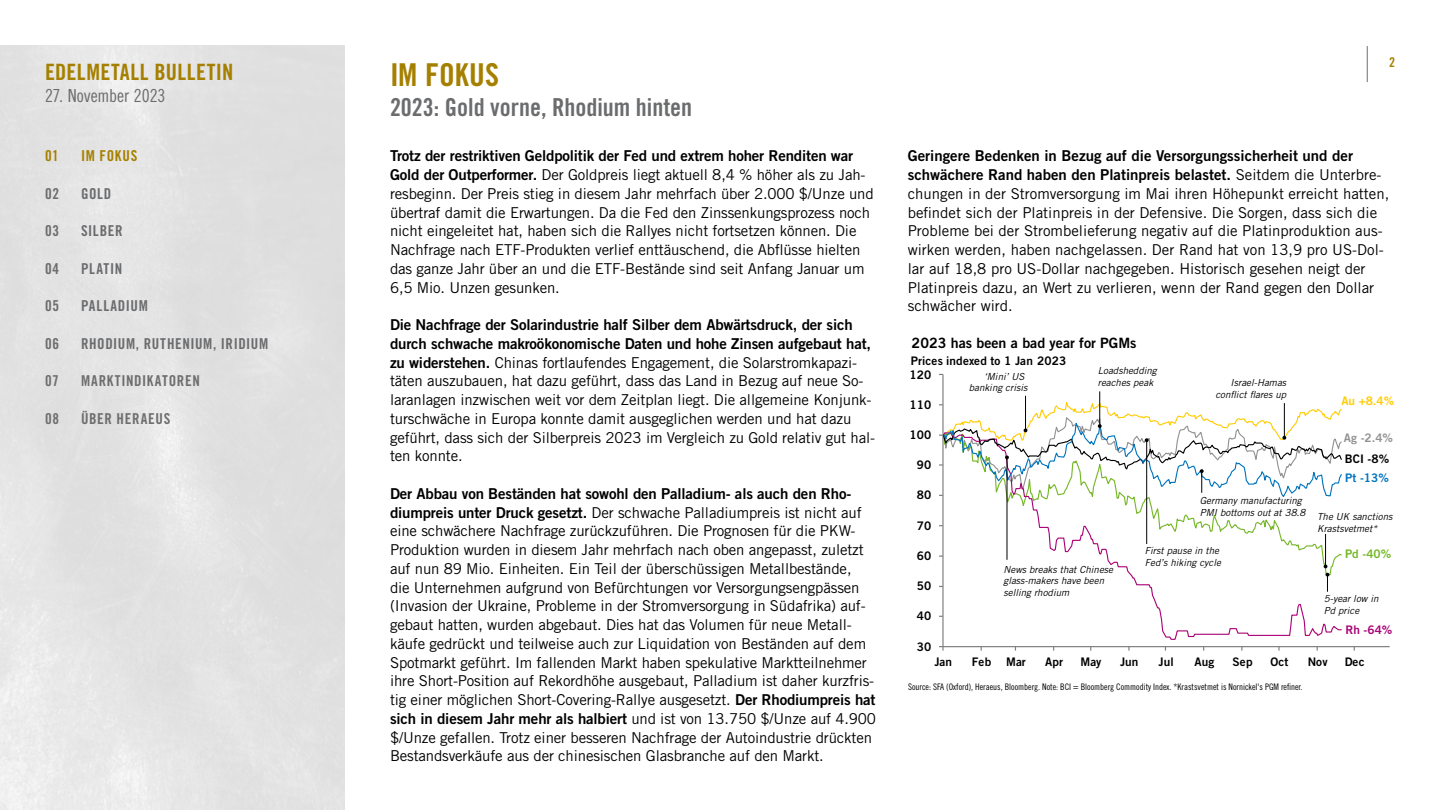
<style>
.page{position:relative;width:1440px;height:810px;background:#fff}
.page>*{position:absolute;margin:0;border:0;box-sizing:border-box;transform-origin:0 0}
.t1{font:31.5px "Trade Gothic LT Pro Bd Cn 20";letter-spacing:-.005em;color:#a58000}
.t2{font:24.75px "Trade Gothic LT Pro Bd Cn 20";color:#6b6c6e}
.t3{font:22.5px "Trade Gothic LT Pro Bd Cn 20";letter-spacing:.02em;color:#a58000}
.t4{font:18px "Trade Gothic LT Pro Cn 18";letter-spacing:-.005em;color:#6b6c6e}
.t5{font:15px/18.8px "Trade Gothic LT Pro";letter-spacing:-.01em;color:#000}
.t6{font:15px/18.8px "Trade Gothic LT Pro Bd 2";letter-spacing:-.01em;color:#000}
.t7{font:15px "Trade Gothic LT Pro Bd Cn 20";letter-spacing:.045em;color:#6b6c6e}
.t8{font:15px "Trade Gothic LT Pro Bd Cn 20";letter-spacing:.05em;color:#6e6e6e}
.t9{font:15px "Trade Gothic LT Pro Bd Cn 20";letter-spacing:.045em;color:#a58000}
.t10{font:14.25px "Trade Gothic LT Std Bd 2";color:#000}
.t11{font:13.5px "Trade Gothic LT Pro Bd Cn 20";color:#a58000}
.t12{font:11.77px "Trade Gothic LT Std Bd 2";letter-spacing:.01em;color:#000}
.t13{font:11.77px "Trade Gothic LT Std Bd 2";color:#fc0}
.t14{font:11.77px "Trade Gothic LT Std Bd 2";color:#919291}
.t15{font:11.77px "Trade Gothic LT Std Bd 2";color:#0074be}
.t16{font:11.77px "Trade Gothic LT Std Bd 2";color:#75b726}
.t17{font:11.77px "Trade Gothic LT Std Bd 2";color:#aa0476}
.t18{font:italic 9.75px/11.7px "Trade Gothic LT Std";color:#000}
.t19{font:9px "Trade Gothic LT Std Cn 18";color:#000}
.s1{font-family:"Trade Gothic LT Pro Bd 2"}
.s2{font-family:"Trade Gothic LT Pro"}
</style>
<div class="page">
<hr style="left:1367px;top:46px;width:1px;height:36px;background:#6e6e6e">
<hr style="left:942px;top:374px;width:2px;height:273px;background:#7d7f7f">
<hr style="left:943px;top:646px;width:447px;height:1px;background:#7d7f7f">
<svg style="left:939px;top:646px;width:5px;height:5px"></svg>
<svg style="left:942px;top:499px;width:400px;height:141px"></svg>
<hr style="left:1099px;top:391px;width:1px;height:36px;background:#000">
<hr style="left:1025px;top:396px;width:1px;height:36px;background:#000">
<hr style="left:1146px;top:442px;width:1px;height:102px;background:#000">
<hr style="left:1325px;top:534px;width:1px;height:33px;background:#000">
<svg style="left:1324px;top:565px;width:5px;height:27px"></svg>
<hr style="left:1007px;top:457px;width:1px;height:103px;background:#000">
<svg style="left:939px;top:398px;width:403px;height:101px"></svg>
<h3 class="t3" style="left:45px;top:58px;width:190px">EDELMETALL BULLETIN</h3>
<p class="t4" style="left:45px;top:85px;width:122px">27. November 2023</p>
<p class="t9" style="left:45px;top:147px;width:15px">01</p>
<p class="t9" style="left:81px;top:147px;width:58px">IM FOKUS</p>
<p class="t7" style="left:45px;top:184px;width:16px">02</p>
<p class="t7" style="left:81px;top:184px;width:32px">GOLD</p>
<p class="t7" style="left:45px;top:222px;width:16px">03</p>
<p class="t7" style="left:81px;top:222px;width:43px">SILBER</p>
<p class="t7" style="left:45px;top:259px;width:16px">04</p>
<p class="t7" style="left:81px;top:259px;width:43px">PLATIN</p>
<p class="t7" style="left:45px;top:297px;width:16px">05</p>
<p class="t7" style="left:81px;top:297px;width:68px">PALLADIUM</p>
<p class="t7" style="left:45px;top:334px;width:16px">06</p>
<p class="t7" style="left:81px;top:334px;width:189px">RHODIUM, RUTHENIUM, IRIDIUM</p>
<p class="t8" style="left:45px;top:372px;width:15px">07</p>
<p class="t8" style="left:81px;top:372px;width:120px">MARKTINDIKATOREN</p>
<p class="t8" style="left:45px;top:409px;width:16px">08</p>
<p class="t8" style="left:81px;top:409px;width:91px">ÜBER HERAEUS</p>
<h1 class="t1" style="left:390px;top:56px;width:111px">IM FOKUS</h1>
<h2 class="t2" style="left:390px;top:92px;width:304px">2023: Gold vorne, Rhodium hinten</h2>
<p class="t6" style="left:390px;top:146px;width:465px">Trotz der restriktiven Geldpolitik der Fed und extrem hoher Renditen war</p>
<p class="t5" style="left:390px;top:165px;width:485px"><span class="s1">Gold der Outperformer.</span> Der Goldpreis liegt aktuell 8,4 % höher als zu Jah&shy;resbeginn. Der Preis stieg in diesem Jahr mehrfach über 2.000 $/Unze und übertraf damit die Erwartungen. Da die Fed den Zinssenkungsprozess noch nicht eingeleitet hat, haben sich die Rallyes nicht fortsetzen können. Die Nachfrage nach ETF-Produkten verlief enttäuschend, die Abflüsse hielten das ganze Jahr über an und die ETF-Bestände sind seit Anfang Januar um 6,5 Mio. Unzen gesunken.</p>
<p class="t6" style="left:390px;top:315px;width:483px">Die Nachfrage der Solarindustrie half Silber dem Abwärtsdruck, der sich durch schwache makroökonomische Daten und hohe Zinsen aufgebaut hat,</p>
<p class="t5" style="left:390px;top:353px;width:487px"><span class="s1">zu widerstehen.</span> Chinas fortlaufendes Engagement, die Solarstromkapazi&shy;täten auszubauen, hat dazu geführt, dass das Land in Bezug auf neue So&shy;laranlagen inzwischen weit vor dem Zeitplan liegt. Die allgemeine Konjunk&shy;turschwäche in Europa konnte damit ausgeglichen werden und hat dazu geführt, dass sich der Silberpreis 2023 im Vergleich zu Gold relativ gut hal&shy;ten konnte.</p>
<p class="t6" style="left:390px;top:484px;width:463px">Der Abbau von Beständen hat sowohl den Palladium- als auch den Rho-</p>
<p class="t5" style="left:390px;top:503px;width:487px"><span class="s1">diumpreis unter Druck gesetzt.</span> Der schwache Palladiumpreis ist nicht auf eine schwächere Nachfrage zurückzuführen. Die Prognosen für die PKW-Produktion wurden in diesem Jahr mehrfach nach oben angepasst, zuletzt auf nun 89 Mio. Einheiten. Ein Teil der überschüssigen Metallbestände,<br>die Unternehmen aufgrund von Befürchtungen vor Versorgungsengpässen (Invasion der Ukraine, Probleme in der Stromversorgung in Südafrika) auf&shy;gebaut hatten, wurden abgebaut. Dies hat das Volumen für neue Metall&shy;käufe gedrückt und teilweise auch zur Liquidation von Beständen auf dem Spotmarkt geführt. Im fallenden Markt haben spekulative Marktteilnehmer ihre Short-Position auf Rekordhöhe ausgebaut, Palladium ist daher kurzfris&shy;tig einer möglichen Short-Covering-Rallye ausgesetzt. <span class="s1">Der Rhodiumpreis hat</span></p>
<p class="t6" style="left:390px;top:709px;width:488px">sich in diesem Jahr mehr als halbiert <span class="s2">und ist von 13.750 $/Unze auf 4.900</span></p>
<p class="t5" style="left:390px;top:728px;width:484px">$/Unze gefallen. Trotz einer besseren Nachfrage der Autoindustrie drückten<br>Bestandsverkäufe aus der chinesischen Glasbranche auf den Markt.</p>
<p class="t11" style="left:1389px;top:54px;width:7px">2</p>
<p class="t6" style="left:908px;top:146px;width:475px">Geringere Bedenken in Bezug auf die Versorgungssicherheit und der schwächere Rand haben den Platinpreis belastet. <span class="s2">Seitdem die Unterbre-</span></p>
<p class="t5" style="left:908px;top:184px;width:483px">chungen in der Stromversorgung im Mai ihren Höhepunkt erreicht hatten, befindet sich der Platinpreis in der Defensive. Die Sorgen, dass sich die Probleme bei der Strombelieferung negativ auf die Platinproduktion aus&shy;wirken werden, haben nachgelassen. Der Rand hat von 13,9 pro US-Dol&shy;lar auf 18,8 pro US-Dollar nachgegeben. Historisch gesehen neigt der Platinpreis dazu, an Wert zu verlieren, wenn der Rand gegen den Dollar schwächer wird.</p>
<p class="t10" style="left:912px;top:334px;width:226px">2023 has been a bad year for PGMs</p>
<p class="t12" style="left:911px;top:353px;width:157px">Prices indexed to 1 Jan 2023</p>
<p class="t12" style="left:910px;top:367px;width:23px">120</p>
<p class="t18" style="left:1098px;top:365px;width:61px">Loadshedding reaches peak</p>
<p class="t18" style="left:969px;top:370px;width:60px;text-indent:15px">‘Mini’ US banking crisis</p>
<p class="t18" style="left:1215px;top:377px;width:72px;text-align:right">Israel-Hamas conflict flares up</p>
<p class="t12" style="left:910px;top:397px;width:23px">110</p>
<p class="t12" style="left:910px;top:427px;width:23px">100</p>
<p class="t12" style="left:917px;top:458px;width:16px">90</p>
<p class="t12" style="left:917px;top:488px;width:16px">80</p>
<p class="t12" style="left:917px;top:518px;width:16px">70</p>
<p class="t12" style="left:917px;top:548px;width:16px">60</p>
<p class="t12" style="left:917px;top:579px;width:16px">50</p>
<p class="t12" style="left:917px;top:609px;width:16px">40</p>
<p class="t12" style="left:917px;top:639px;width:16px">30</p>
<p class="t18" style="left:1004px;top:564px;width:111px">News breaks that Chinese glass-makers have been selling rhodium</p>
<p class="t18" style="left:1200px;top:495px;width:108px">Germany manufacturing<br>PMI bottoms out at 38.8</p>
<p class="t18" style="left:1145px;top:545px;width:78px">First pause in the<br>Fed’s hiking cycle</p>
<p class="t13" style="left:1341px;top:394px;width:54px">Au +8.4%</p>
<p class="t14" style="left:1344px;top:431px;width:51px">Ag -2.4%</p>
<p class="t12" style="left:1345px;top:451px;width:46px">BCI -8%</p>
<p class="t15" style="left:1345px;top:470px;width:45px">Pt -13%</p>
<p class="t18" style="left:1317px;top:511px;width:77px">The UK sanctions<br>Krastsvetmet*</p>
<p class="t16" style="left:1345px;top:547px;width:48px">Pd -40%</p>
<p class="t18" style="left:1324px;top:593px;width:56px">5-year low in<br>Pd price</p>
<p class="t17" style="left:1346px;top:623px;width:48px">Rh -64%</p>
<p class="t12" style="left:934px;top:655px;width:19px">Jan</p>
<p class="t12" style="left:972px;top:655px;width:55px">Feb Mar</p>
<p class="t12" style="left:1045px;top:655px;width:19px">Apr</p>
<p class="t12" style="left:1081px;top:655px;width:22px">May</p>
<p class="t12" style="left:1120px;top:655px;width:20px">Jun</p>
<p class="t12" style="left:1159px;top:655px;width:17px">Jul</p>
<p class="t12" style="left:1194px;top:655px;width:21px">Aug</p>
<p class="t12" style="left:1233px;top:655px;width:22px">Sep</p>
<p class="t12" style="left:1271px;top:655px;width:19px">Oct</p>
<p class="t12" style="left:1308px;top:655px;width:21px">Nov</p>
<p class="t12" style="left:1345px;top:655px;width:21px">Dec</p>
<p class="t19" style="left:908px;top:681px;width:396px">Source: SFA (Oxford), Heraeus, Bloomberg. Note: BCI = Bloomberg Commodity Index. *Krastsvetmet is Nornickel's PGM refiner.</p>
</div>
